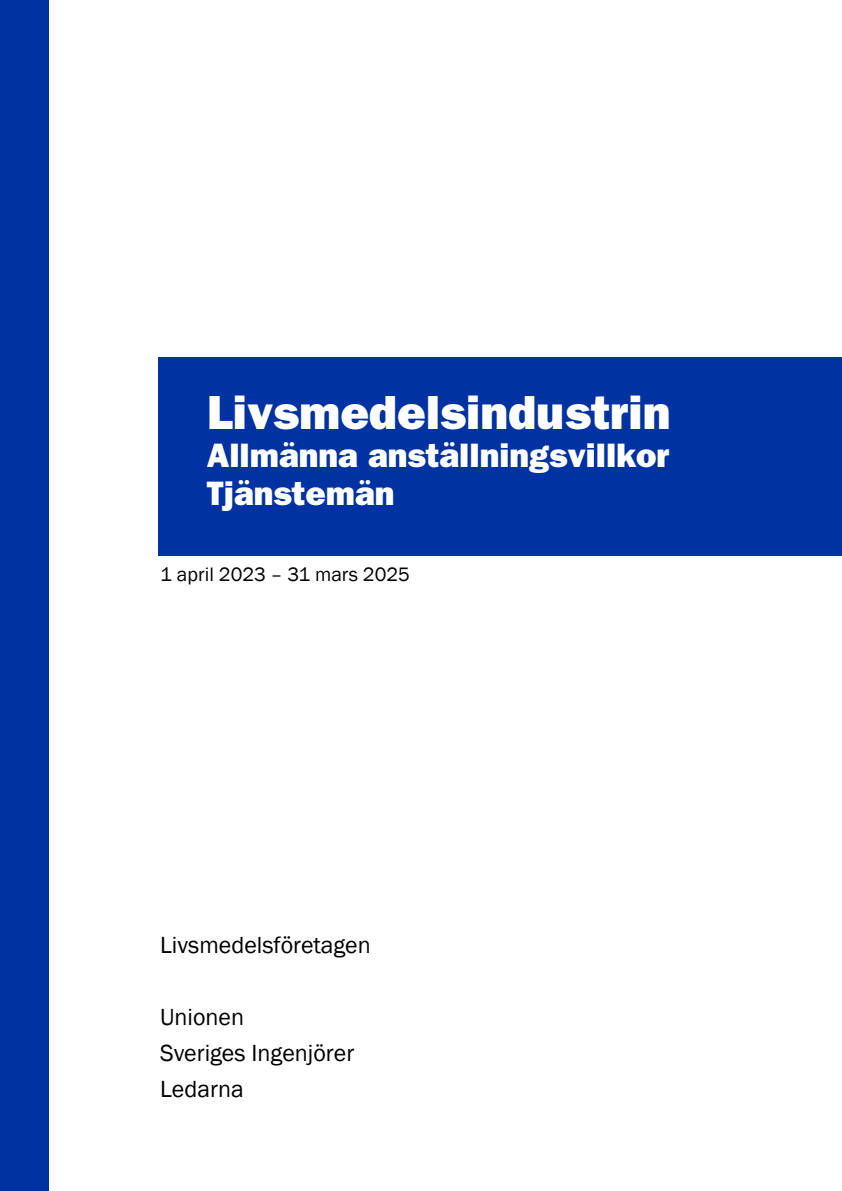
<style>
.page{position:relative;width:842px;height:1191px;background:#fff}
.page>*{position:absolute;margin:0;border:0;box-sizing:border-box;transform-origin:0 0}
.t1{font:800 48px "Franklin Gothic";color:#fff}
.t2{font:800 34px/38px "Franklin Gothic";color:#fff}
.t3{font:24px/36px "Franklin Gothic";color:#000}
.t4{font:20px "Franklin Gothic";color:#000}
</style>
<div class="page">
<div style="left:159px;top:357px;width:683px;height:199px;background:#0033a1"></div>
<div style="left:0;top:0;width:48px;height:1191px;background:#0033a1"></div>
<h1 class="t1" style="left:207px;top:384px;width:465px">Livsmedelsindustrin</h1>
<h2 class="t2" style="left:207px;top:436px;width:464px">Allmänna anställningsvillkor<br>Tjänstemän</h2>
<p class="t4" style="left:160px;top:562px;width:251px">1 april 2023 – 31 mars 2025</p>
<p class="t3" style="left:160px;top:927px;width:212px">Livsmedelsföretagen</p>
<p class="t3" style="left:160px;top:999px;width:196px">Unionen<br>Sveriges Ingenjörer<br>Ledarna</p>
</div>
